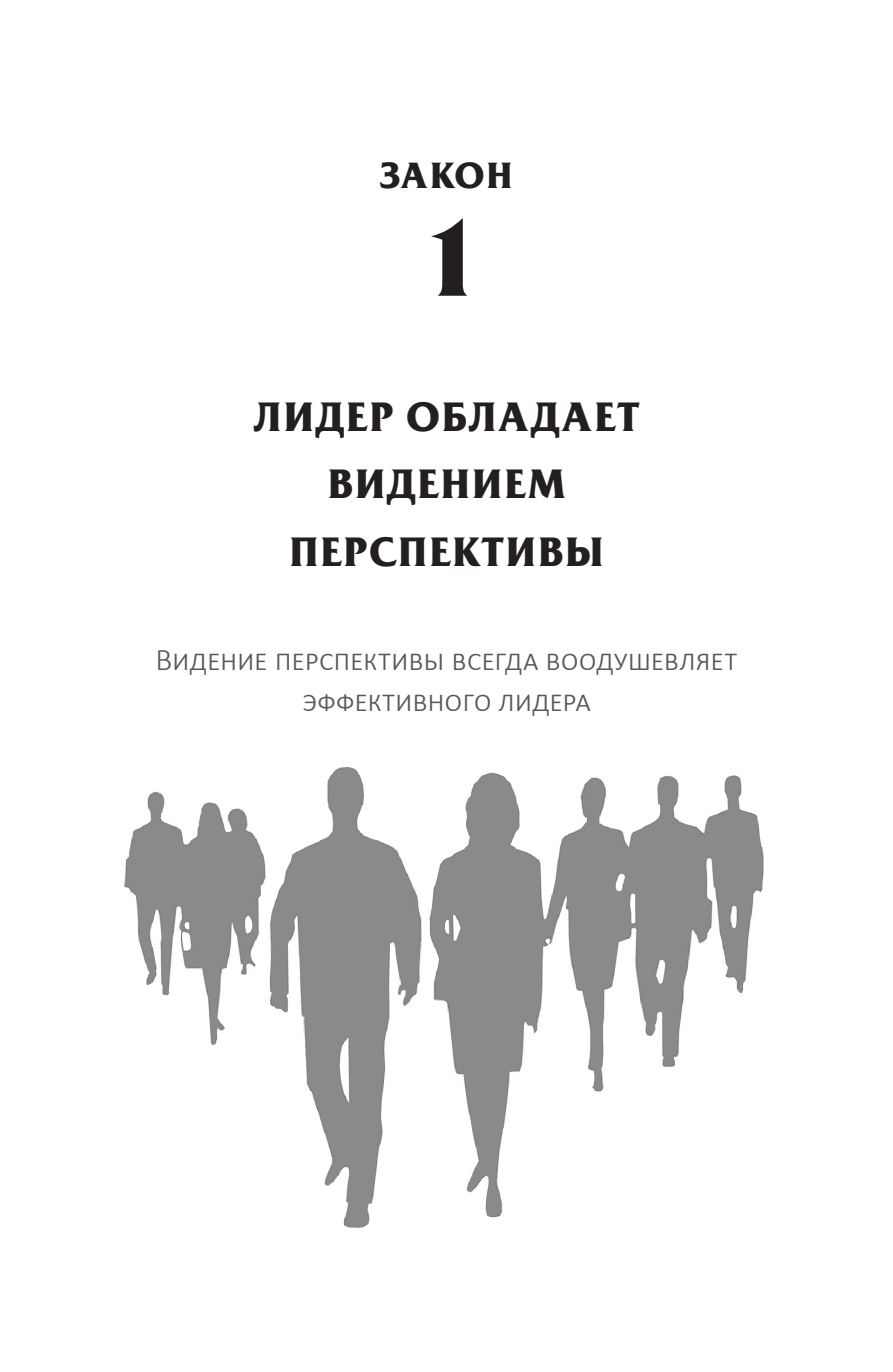
<style>
.page{position:relative;width:893px;height:1372px;background:#fff}
.page>*{position:absolute;margin:0;border:0;box-sizing:border-box;transform-origin:0 0}
.t1{font:700 108px "Friz Quadrata C";color:#231f20}
.t2{font:700 40.5px/67.5px "Friz Quadrata C";letter-spacing:.06em;color:#231f20;text-align:center}
.t3{font:700 36px "Friz Quadrata C";letter-spacing:.045em;color:#231f20}
.t4{font:300 31.5px/40.5px "Calibri";letter-spacing:-.01em;color:#57585a;text-align:center}
</style>
<div class="page">
<img style="left:124px;top:767px;width:640px;height:461px">
<p class="t3" style="left:381px;top:154px;width:133px">ЗАКОН</p>
<h1 class="t1" style="left:416px;top:195px;width:71px">1</h1>
<p class="t2" style="left:255px;top:384px;width:384px">ЛИДЕР ОБЛАДАЕТ<br>ВИДЕНИЕМ<br>ПЕРСПЕКТИВЫ</p>
<p class="t4" style="left:156px;top:639px;width:583px">Видение перспективы всегда воодушевляет эффективного лидера</p>
</div>
